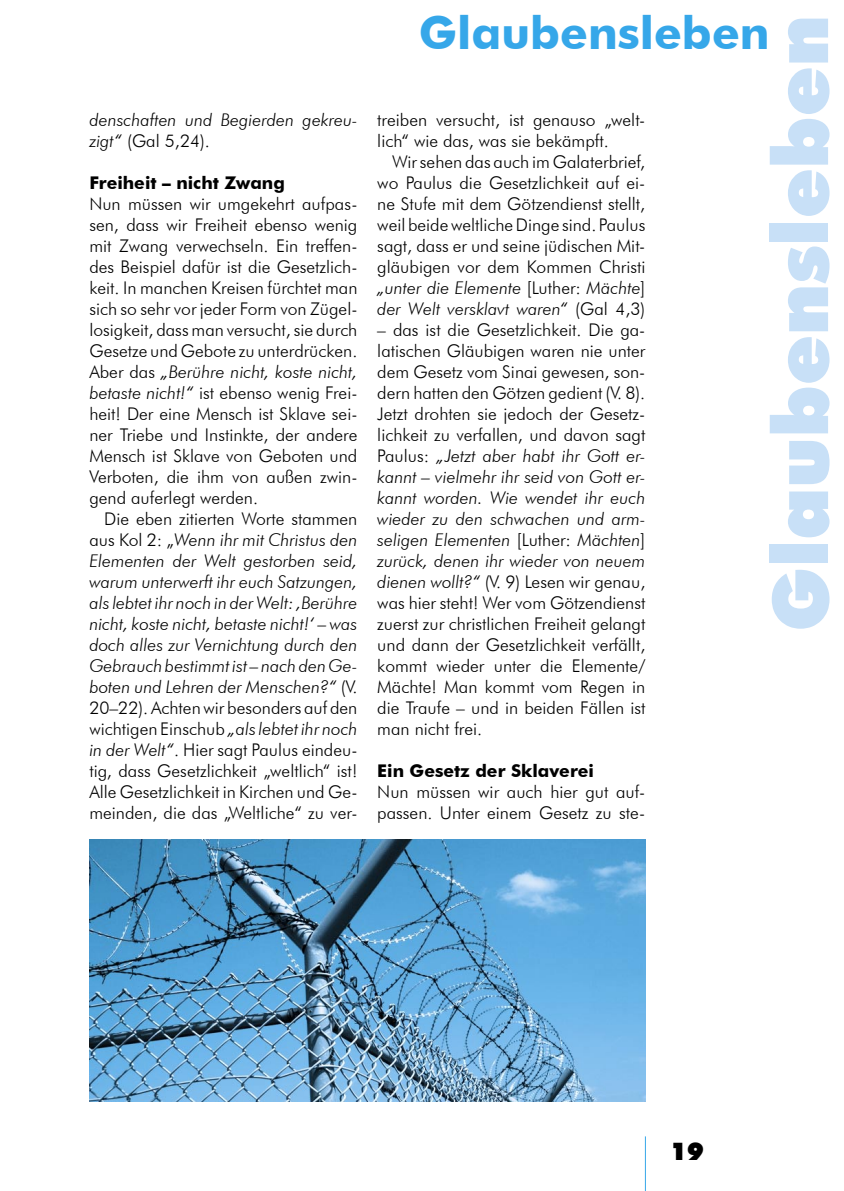
<style>
.page{position:relative;width:844px;height:1191px;background:#fff}
.page>*{position:absolute;margin:0;border:0;box-sizing:border-box;transform-origin:0 0}
.t1{font:900 77px "Futura BT";color:#c8e0f7}
.t2{font:700 45.5px "Futura BT";color:#36a7e9}
.t3{font:900 24.5px "Futura BT";color:#000}
.Fließtext{font:300 17.5px/21px "Futura BT";color:#000;text-align:justify}
.Fließtext-2{font:italic 300 17.5px/21px "Futura BT";color:#000}
.Fließtext_nach_Titel{font:300 17.5px/21px "Futura BT";color:#000;text-align:justify}
.Untertitel{font:700 17.5px "Futura BT";color:#000}
.s1{font-style:normal}
.s2{font-style:italic}
</style>
<div class="page">
<hr style="left:644px;top:1136px;width:1px;height:55px;background:#36a7e9">
<img style="left:89px;top:839px;width:556px;height:262px">
<p class="Fließtext-2" style="left:89px;top:109px;width:269px">denschaften und Begierden gekreu&shy;zigt“ <span class="s1">(Gal 5,24).</span></p>
<p class="Untertitel" style="left:89px;top:172px;width:197px">Freiheit – nicht Zwang</p>
<p class="Fließtext_nach_Titel" style="left:89px;top:193px;width:269px">Nun müssen wir umgekehrt aufpas&shy;sen, dass wir Freiheit ebenso wenig mit Zwang verwechseln. Ein treffen&shy;des Beispiel dafür ist die Gesetzlich&shy;keit. In manchen Kreisen fürchtet man sich so sehr vor jeder Form von Zügel&shy;losigkeit, dass man versucht, sie durch Gesetze und Gebote zu unterdrücken.<br>Aber das <span class="s2">„Berühre nicht, koste nicht, betaste nicht!“</span> ist ebenso wenig Frei&shy;heit! Der eine Mensch ist Sklave sei&shy;ner Triebe und Instinkte, der andere Mensch ist Sklave von Geboten und Verboten, die ihm von außen zwin&shy;gend auferlegt werden.</p>
<p class="Fließtext-2" style="left:89px;top:508px;width:269px;text-align:justify;text-indent:15px"><span class="s1">Die eben zitierten Worte stammen aus Kol 2: „</span>Wenn ihr mit Christus den Elementen der Welt gestorben seid, warum unterwerft ihr euch Satzungen, als lebtet ihr noch in der Welt: ‚Berühre nicht, koste nicht, betaste nicht!‘ – was doch alles zur Vernichtung durch den Gebrauch bestimmt ist – nach den Ge&shy;boten und Lehren der Menschen?“ <span class="s1">(V.<br>20–22). Achten wir besonders auf den wichtigen Einschub</span> „als lebtet ihr noch in der Welt“<span class="s1">. Hier sagt Paulus eindeu&shy;tig, dass Gesetzlichkeit „weltlich“ ist!<br>Alle Gesetzlichkeit in Kirchen und Ge&shy;meinden, die das „Weltliche“ zu ver-</span></p>
<h2 class="t2" style="left:419px;top:6px;width:352px">Glaubensleben</h2>
<h1 class="t1" style="left:753px;top:632px;width:618px;rotate:-90deg">Glaubensleben</h1>
<p class="Fließtext" style="left:377px;top:109px;width:269px">treiben versucht, ist genauso „welt&shy;lich“ wie das, was sie bekämpft.</p>
<p class="Fließtext" style="left:377px;top:151px;width:269px;text-indent:15px">Wir sehen das auch im Galaterbrief, wo Paulus die Gesetzlichkeit auf ei&shy;ne Stufe mit dem Götzendienst stellt, weil beide weltliche Dinge sind. Paulus sagt, dass er und seine jüdischen Mit&shy;gläubigen vor dem Kommen Christi <span class="s2">„unter die Elemente</span> [Luther: <span class="s2">Mächte</span>] <span class="s2">der Welt versklavt waren“</span> (Gal 4,3)</p>
<p class="Fließtext" style="left:377px;top:319px;width:269px">– das ist die Gesetzlichkeit. Die ga&shy;latischen Gläubigen waren nie unter dem Gesetz vom Sinai gewesen, son&shy;dern hatten den Götzen gedient (V. 8).<br>Jetzt drohten sie jedoch der Gesetz&shy;lichkeit zu verfallen, und davon sagt Paulus: <span class="s2">„Jetzt aber habt ihr Gott er&shy;kannt – vielmehr ihr seid von Gott er&shy;kannt worden. Wie wendet ihr euch wieder zu den schwachen und arm&shy;seligen Elementen</span> [Luther: <span class="s2">Mächten</span>] <span class="s2">zurück, denen ihr wieder von neuem dienen wollt?“</span> (V. 9) Lesen wir genau, was hier steht! Wer vom Götzendienst zuerst zur christlichen Freiheit gelangt und dann der Gesetzlichkeit verfällt, kommt wieder unter die Elemente/ Mächte! Man kommt vom Regen in die Traufe – und in beiden Fällen ist man nicht frei.</p>
<p class="Untertitel" style="left:377px;top:760px;width:218px">Ein Gesetz der Sklaverei</p>
<p class="Fließtext_nach_Titel" style="left:377px;top:781px;width:269px">Nun müssen wir auch hier gut auf&shy;passen. Unter einem Gesetz zu ste-</p>
<h3 class="t3" style="left:670px;top:1136px;width:35px">19</h3>
</div>
